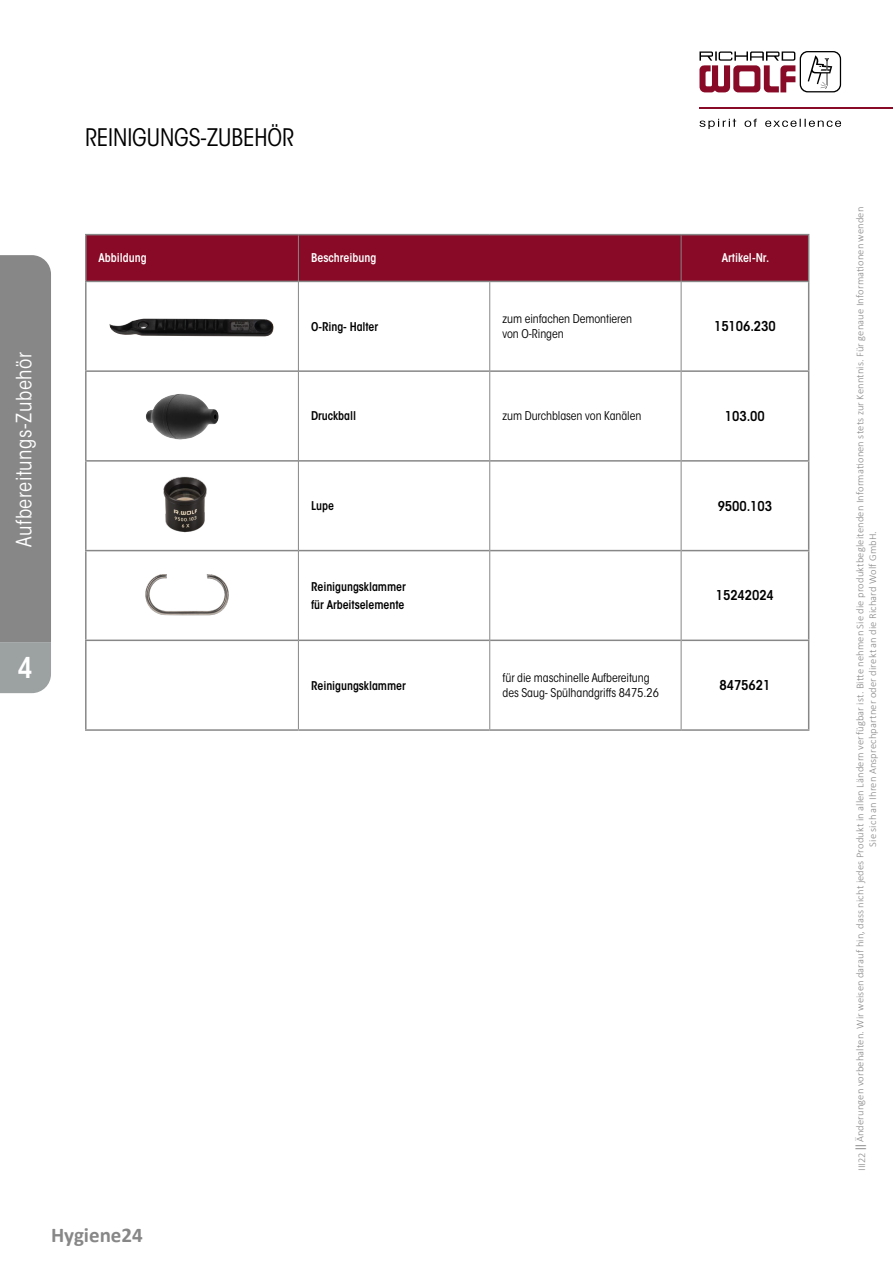
<style>
.page{position:relative;width:893px;height:1263px;background:#fff}
.page>*{position:absolute;margin:0;border:0;box-sizing:border-box;transform-origin:0 0}
.t1{font:600 condensed 28.5px "ITC Avant Garde Std";color:#fff}
.t2{font:condensed 24px "ITC Avant Garde Std";letter-spacing:-.005em;color:#000}
.t3{font:condensed 21px "ITC Avant Garde Std";letter-spacing:.025em;color:#fff}
.t4{font:700 21px "Calibri";color:#878787}
.t5{font:600 condensed 13.5px "ITC Avant Garde Std";letter-spacing:-.005em;color:#000}
.t6{font:condensed 12px/15px "ITC Avant Garde Std";letter-spacing:-.005em;color:#000}
.t7{font:600 condensed 12px/18px "ITC Avant Garde Std";letter-spacing:-.005em;color:#000}
.t8{font:600 condensed 12px "ITC Avant Garde Std";color:#fff}
.t9{font:300 10.5px/12.6px "Calibri";letter-spacing:.015em;color:#878787;text-align:center}
.s1{font-family:"Adobe Garamond Pro";font-weight:700}
</style>
<div class="page">
<svg style="left:699px;top:119px;width:142px;height:10px"></svg>
<svg style="left:699px;top:51px;width:142px;height:41px"></svg>
<hr style="left:699px;top:107px;width:194px;height:2px;background:#880a26">
<svg style="left:0;top:255px;width:51px;height:438px;background:#8a8a8a"></svg>
<img style="left:146px;top:394px;width:73px;height:45px">
<div style="left:87px;top:235px;width:721px;height:46px;background:#880a26"></div>
<hr style="left:299px;top:550px;width:190px;height:1px;background:#878787">
<hr style="left:681px;top:550px;width:128px;height:1px;background:#878787">
<hr style="left:808px;top:551px;width:1px;height:88px;background:#878787">
<hr style="left:299px;top:639px;width:190px;height:2px;background:#878787">
<hr style="left:681px;top:639px;width:128px;height:2px;background:#878787">
<hr style="left:808px;top:641px;width:1px;height:88px;background:#878787">
<hr style="left:298px;top:729px;width:192px;height:2px;background:#878787">
<hr style="left:681px;top:729px;width:128px;height:2px;background:#878787">
<hr style="left:85px;top:234px;width:213px;height:1px;background:#878787">
<hr style="left:85px;top:235px;width:2px;height:46px;background:#878787">
<hr style="left:298px;top:234px;width:192px;height:1px;background:#878787">
<hr style="left:490px;top:234px;width:191px;height:1px;background:#878787">
<hr style="left:681px;top:234px;width:128px;height:1px;background:#878787">
<hr style="left:808px;top:235px;width:1px;height:46px;background:#878787">
<hr style="left:85px;top:281px;width:213px;height:1px;background:#878787">
<hr style="left:85px;top:282px;width:2px;height:88px;background:#878787">
<hr style="left:299px;top:281px;width:191px;height:1px;background:#878787">
<hr style="left:490px;top:281px;width:191px;height:1px;background:#878787">
<hr style="left:681px;top:281px;width:128px;height:1px;background:#878787">
<hr style="left:808px;top:282px;width:1px;height:88px;background:#878787">
<hr style="left:85px;top:370px;width:213px;height:2px;background:#878787">
<hr style="left:85px;top:372px;width:2px;height:88px;background:#878787">
<hr style="left:299px;top:370px;width:190px;height:2px;background:#878787">
<hr style="left:490px;top:370px;width:191px;height:2px;background:#878787">
<hr style="left:681px;top:370px;width:128px;height:2px;background:#878787">
<hr style="left:808px;top:372px;width:1px;height:88px;background:#878787">
<hr style="left:85px;top:460px;width:213px;height:2px;background:#878787">
<hr style="left:85px;top:462px;width:2px;height:88px;background:#878787">
<hr style="left:299px;top:460px;width:190px;height:2px;background:#878787">
<hr style="left:490px;top:460px;width:191px;height:2px;background:#878787">
<hr style="left:681px;top:460px;width:128px;height:2px;background:#878787">
<hr style="left:808px;top:462px;width:1px;height:88px;background:#878787">
<hr style="left:85px;top:550px;width:213px;height:1px;background:#878787">
<hr style="left:85px;top:551px;width:2px;height:88px;background:#878787">
<hr style="left:490px;top:550px;width:191px;height:1px;background:#878787">
<hr style="left:85px;top:639px;width:213px;height:2px;background:#878787">
<hr style="left:85px;top:641px;width:2px;height:88px;background:#878787">
<hr style="left:490px;top:639px;width:191px;height:2px;background:#878787">
<hr style="left:85px;top:729px;width:213px;height:2px;background:#878787">
<hr style="left:490px;top:729px;width:191px;height:2px;background:#878787">
<hr style="left:298px;top:235px;width:1px;height:46px;background:#878787">
<hr style="left:681px;top:235px;width:1px;height:46px;background:#878787">
<hr style="left:298px;top:281px;width:1px;height:90px;background:#878787">
<hr style="left:489px;top:282px;width:1px;height:89px;background:#878787">
<hr style="left:681px;top:281px;width:1px;height:90px;background:#878787">
<hr style="left:298px;top:371px;width:1px;height:90px;background:#878787">
<hr style="left:489px;top:371px;width:1px;height:90px;background:#878787">
<hr style="left:681px;top:371px;width:1px;height:90px;background:#878787">
<hr style="left:298px;top:461px;width:1px;height:90px;background:#878787">
<hr style="left:489px;top:461px;width:1px;height:90px;background:#878787">
<hr style="left:681px;top:461px;width:1px;height:90px;background:#878787">
<hr style="left:298px;top:551px;width:1px;height:89px;background:#878787">
<hr style="left:489px;top:551px;width:1px;height:89px;background:#878787">
<hr style="left:681px;top:551px;width:1px;height:89px;background:#878787">
<hr style="left:298px;top:640px;width:1px;height:89px;background:#878787">
<hr style="left:489px;top:640px;width:1px;height:89px;background:#878787">
<hr style="left:681px;top:640px;width:1px;height:89px;background:#878787">
<img style="left:156px;top:476px;width:60px;height:74px">
<img style="left:109px;top:318px;width:165px;height:18px">
<img style="left:145px;top:574px;width:84px;height:42px">
<h3 class="t3" style="left:11px;top:547px;width:196px;rotate:-90deg">Aufbereitungs-Zubehör</h3>
<h1 class="t1" style="left:17px;top:650px;width:17px">4</h1>
<h2 class="t2" style="left:85px;top:122px;width:211px">REINIGUNGS-ZUBEHÖR</h2>
<p class="t8" style="left:99px;top:251px;width:50px">Abbildung</p>
<p class="t8" style="left:311px;top:251px;width:67px">Beschreibung</p>
<p class="t8" style="left:722px;top:251px;width:49px">Artikel-Nr.</p>
<p class="t7" style="left:311px;top:317px;width:69px">O-Ring- Halter</p>
<p class="t6" style="left:502px;top:311px;width:131px">zum einfachen Demontieren von O-Ringen</p>
<p class="t5" style="left:714px;top:318px;width:63px">15106.230</p>
<p class="t7" style="left:311px;top:407px;width:46px">Druckball</p>
<p class="t6" style="left:502px;top:409px;width:140px">zum Durchblasen von Kanälen</p>
<p class="t5" style="left:725px;top:408px;width:41px">103.00</p>
<p class="t7" style="left:311px;top:497px;width:24px">Lupe</p>
<p class="t5" style="left:718px;top:497px;width:56px">9500.103</p>
<p class="t7" style="left:311px;top:577px;width:96px">Reinigungsklammer für Arbeitselemente</p>
<p class="t5" style="left:716px;top:587px;width:60px">15242024</p>
<p class="t7" style="left:311px;top:676px;width:96px">Reinigungsklammer</p>
<p class="t6" style="left:502px;top:670px;width:158px">für die maschinelle Aufbereitung des Saug- Spülhandgriffs 8475.26</p>
<p class="t5" style="left:719px;top:677px;width:52px">8475621</p>
<h3 class="t4" style="left:51px;top:1220px;width:93px">Hygiene24</h3>
<p class="t9" style="left:854px;top:1171px;width:965px;rotate:-90deg">III22 <span class="s1">||</span> Änderungen vorbehalten. Wir weisen darauf hin, dass nicht jedes Produkt in allen Ländern verfügbar ist. Bitte nehmen Sie die produktbegleitenden Informationen stets zur Kenntnis. Für genaue Informationen wenden<br>Sie sich an Ihren Ansprechpartner oder direkt an die Richard Wolf GmbH.</p>
</div>
